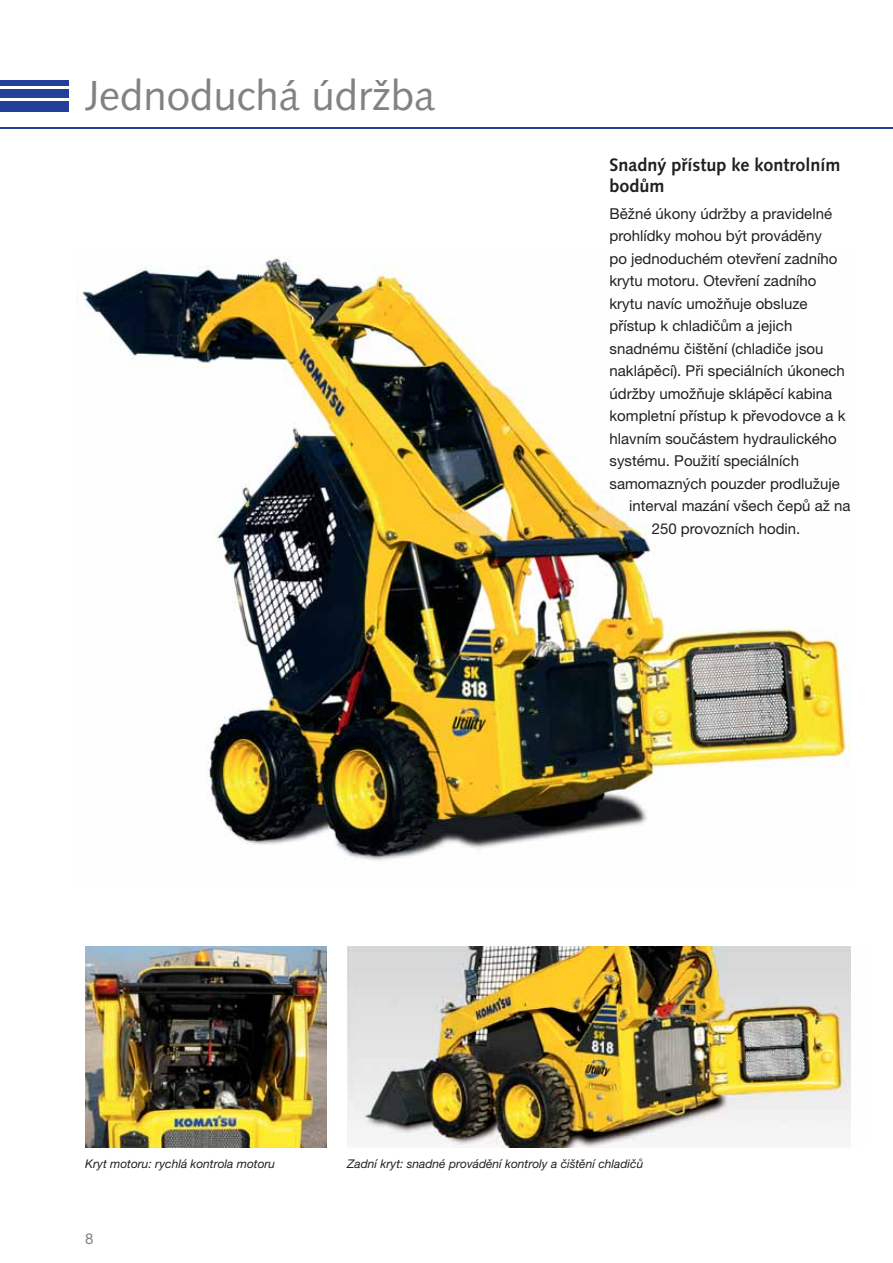
<style>
.page{position:relative;width:893px;height:1263px;background:#fff}
.page>*{position:absolute;margin:0;border:0;box-sizing:border-box;transform-origin:0 0}
.t1{font:42px "Syntax LTCE";color:#808284}
.t2{font:700 18px/21px "Syntax LTCE";color:#231f20}
.t3{font:15px "Helvetica Neue LT Pro";color:#231f20}
.t4{font:15px "Helvetica Neue LT Pro";color:#808284}
.t5{font:italic 12px "Helvetica Neue LT Pro";color:#231f20}
</style>
<div class="page">
<img style="left:76px;top:257px;width:774px;height:604px">
<hr style="left:0;top:127px;width:893px;height:1px;background:#223f99">
<div style="left:0;top:101px;width:68px;height:10px;background:#223f99"></div>
<div style="left:0;top:89px;width:68px;height:8px;background:#223f99"></div>
<div style="left:0;top:80px;width:68px;height:5px;background:#223f99"></div>
<img style="left:85px;top:946px;width:241px;height:202px">
<img style="left:850px;top:946px;width:1px;height:182px">
<img style="left:347px;top:946px;width:503px;height:202px">
<h1 class="t1" style="left:85px;top:75px;width:352px">Jednoduchá údržba</h1>
<p class="t2" style="left:609px;top:155px;width:233px">Snadný přístup ke kontrolním bodům</p>
<p class="t3" style="left:609px;top:208px;width:224px">Běžné úkony údržby a pravidelné</p>
<p class="t3" style="left:609px;top:231px;width:214px">prohlídky mohou být prováděny</p>
<p class="t3" style="left:609px;top:253px;width:229px">po jednoduchém otevření zadního</p>
<p class="t3" style="left:609px;top:276px;width:209px">krytu motoru. Otevření zadního</p>
<p class="t3" style="left:609px;top:298px;width:200px">krytu navíc umožňuje obsluze</p>
<p class="t3" style="left:609px;top:321px;width:184px">přístup k chladičům a jejich</p>
<p class="t3" style="left:609px;top:343px;width:215px">snadnému čištění (chladiče jsou</p>
<p class="t3" style="left:609px;top:366px;width:237px">naklápěcí). Při speciálních úkonech</p>
<p class="t3" style="left:609px;top:388px;width:224px">údržby umožňuje sklápěcí kabina</p>
<p class="t3" style="left:609px;top:411px;width:237px">kompletní přístup k převodovce a k</p>
<p class="t3" style="left:609px;top:433px;width:229px">hlavním součástem hydraulického</p>
<p class="t3" style="left:609px;top:456px;width:191px">systému. Použití speciálních</p>
<p class="t3" style="left:609px;top:478px;width:232px">samomazných pouzder prodlužuje</p>
<p class="t3" style="left:629px;top:501px;width:223px">interval mazání všech čepů až na</p>
<p class="t3" style="left:652px;top:523px;width:150px">250 provozních hodin.</p>
<p class="t5" style="left:85px;top:1159px;width:192px">Kryt motoru: rychlá kontrola motoru</p>
<p class="t5" style="left:347px;top:1159px;width:298px">Zadní kryt: snadné provádění kontroly a čištění chladičů</p>
<p class="t4" style="left:85px;top:1233px;width:10px">8</p>
</div>
